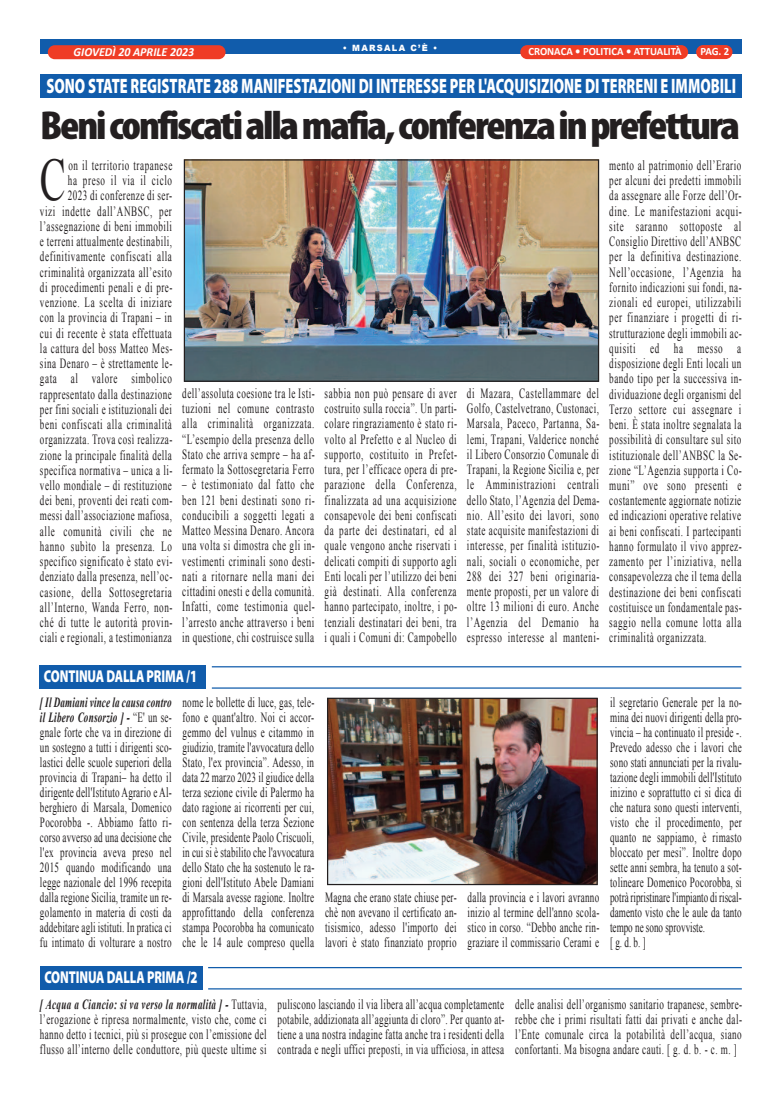
<style>
.page{position:relative;width:780px;height:1099px;background:#fff}
.page>*{position:absolute;margin:0;border:0;box-sizing:border-box;transform-origin:0 0}
.t1{font:60px "Times New Roman";color:#231f20;scale:.65 1}
.t2{font:900 condensed 40.62px "Myriad Pro";letter-spacing:-.05em;color:#231f20;scale:1.07 1}
.t3{font:900 20.88px "Myriad Pro";color:#fff;scale:.68 1}
.t4{font:900 17.25px "Myriad Pro";letter-spacing:-.01em;color:#fff;scale:.72 1}
.t5{font:14px/15.2px "Times New Roman";letter-spacing:.055em;color:#231f20;text-align:justify;scale:.65 1}
.t6{font:14px/15px "Times New Roman";letter-spacing:.025em;color:#231f20;scale:.65 1}
.t7{font:italic 700 12.38px "Calibri";color:#fff;scale:.96 1}
.t8{font:700 11.12px "Calibri";color:#fff;scale:.96 1}
.t9{font:900 8.62px "Arial";letter-spacing:.15em;color:#fff;scale:.96 1}
.s1{font-weight:700;font-style:italic}
</style>
<div class="page">
<div style="left:40px;top:40px;width:701px;height:14px;background:#115cab"></div>
<div style="left:696px;top:45px;width:36px;height:14px;background:#ef3c25;border-radius:7px"></div>
<div style="left:520px;top:45px;width:168px;height:14px;background:#ef3c25;border-radius:7px"></div>
<div style="left:48px;top:45px;width:177px;height:14px;background:#ef3c25;border-radius:7px"></div>
<div style="left:40px;top:665px;width:166px;height:24px;background:#115cab"></div>
<hr style="left:212px;top:666px;width:529px;height:1px;background:#115cab">
<hr style="left:212px;top:687px;width:529px;height:1px;background:#115cab">
<div style="left:40px;top:966px;width:162px;height:23px;background:#115cab"></div>
<hr style="left:208px;top:966px;width:533px;height:2px;background:#115cab">
<hr style="left:208px;top:988px;width:533px;height:1px;background:#115cab">
<div style="left:40px;top:74px;width:701px;height:24px;background:#115cab"></div>
<img style="left:186px;top:161px;width:411px;height:219px">
<div style="left:184px;top:159px;width:415px;height:223px;border:1px solid #231f20"></div>
<img style="left:329px;top:699px;width:266px;height:184px">
<div style="left:327px;top:697px;width:270px;height:188px;border:1px solid #231f20"></div>
<p class="t9" style="left:343px;top:41px;width:100px">• MARSALA C’È •</p>
<p class="t7" style="left:74px;top:47px;width:127px">GIOVEDÌ 20 APRILE 2023</p>
<p class="t8" style="left:528px;top:47px;width:161px">CRONACA • POLITICA • ATTUALITÀ</p>
<p class="t8" style="left:700px;top:47px;width:32px">PAG. 2</p>
<h3 class="t3" style="left:46px;top:78px;width:1015px">SONO STATE REGISTRATE 288 MANIFESTAZIONI DI INTERESSE PER L'ACQUISIZIONE DI TERRENI E IMMOBILI</h3>
<h2 class="t2" style="left:40px;top:111px;width:655px">Beniconfiscatiallamafia,conferenzainprefettura</h2>
<h1 class="t1" style="left:40px;top:147px;width:41px">C</h1>
<p class="t5" style="left:40px;top:157px;width:205px;text-align:right">on il territorio trapanese<br>ha preso il via il ciclo<br>2023 di conferenze di ser-<br>vizi indette dall’ANBSC, per l’assegnazione di beni immobili e terreni attualmente destinabili, definitivamente confiscati alla criminalità organizzata all’esito di procedimenti penali e di pre&shy;venzione. La scelta di iniziare con la provincia di Trapani – in cui di recente è stata effettuata la cattura del boss Matteo Mes&shy;sina Denaro – è strettamente le&shy;gata al valore simbolico rappresentato dalla destinazione per fini sociali e istituzionali dei beni confiscati alla criminalità organizzata. Trova così realizza&shy;zione la principale finalità della specifica normativa – unica a li&shy;vello mondiale – di restituzione dei beni, proventi dei reati com&shy;messi dall’associazione mafiosa, alle comunità civili che ne hanno subìto la presenza. Lo specifico significato è stato evi&shy;denziato dalla presenza, nell’oc&shy;casione, della Sottosegretaria all’Interno, Wanda Ferro, non&shy;ché di tutte le autorità provin&shy;ciali e regionali, a testimonianza</p>
<p class="t5" style="left:182px;top:385px;width:205px">dell’assoluta coesione tra le Isti&shy;tuzioni nel comune contrasto alla criminalità organizzata. “L’esempio della presenza dello Stato che arriva sempre – ha af&shy;fermato la Sottosegretaria Ferro</p>
<p class="t5" style="left:182px;top:477px;width:205px">– è testimoniato dal fatto che ben 121 beni destinati sono ri&shy;conducibili a soggetti legati a Matteo Messina Denaro. Ancora una volta si dimostra che gli in&shy;vestimenti criminali sono desti&shy;nati a ritornare nella mani dei cittadini onesti e della comunità.<br>Infatti, come testimonia quel&shy;l’arresto anche attraverso i beni in questione, chi costruisce sulla</p>
<p class="t4" style="left:44px;top:670px;width:214px">CONTINUA DALLA PRIMA /1</p>
<p class="t5" style="left:40px;top:694px;width:204px"><span class="s1">[ Il Damiani vince la causa contro il Libero Consorzio ] -</span> “E' un se&shy;gnale forte che va in direzione di un sostegno a tutti i dirigenti sco&shy;lastici delle scuole superiori della provincia di Trapani– ha detto il dirigente dell'Istituto Agrario e Al&shy;berghiero di Marsala, Domenico Pocorobba -. Abbiamo fatto ri&shy;corso avverso ad una decisione che l'ex provincia aveva preso nel 2015 quando modificando una legge nazionale del 1996 recepita dalla regione Sicilia, tramite un re&shy;golamento in materia di costi da addebitare agli istituti. In pratica ci fu intimato di volturare a nostro</p>
<p class="t5" style="left:182px;top:694px;width:204px">nome le bollette di luce, gas, tele&shy;fono e quant'altro. Noi ci accor&shy;gemmo del vulnus e citammo in giudizio, tramite l'avvocatura dello Stato, l'ex provincia”. Adesso, in data 22 marzo 2023 il giudice della terza sezione civile di Palermo ha dato ragione ai ricorrenti per cui, con sentenza della terza Sezione Civile, presidente Paolo Criscuoli, in cui si è stabilito che l'avvocatura dello Stato che ha sostenuto le ra&shy;gioni dell'Istituto Abele Damiani di Marsala avesse ragione. Inoltre approfittando della conferenza stampa Pocorobba ha comunicato che le 14 aule compreso quella</p>
<p class="t5" style="left:324px;top:385px;width:205px">sabbia non può pensare di aver costruito sulla roccia”. Un parti&shy;colare ringraziamento è stato ri&shy;volto al Prefetto e al Nucleo di supporto, costituito in Prefet&shy;tura, per l’efficace opera di pre&shy;parazione della Conferenza, finalizzata ad una acquisizione consapevole dei beni confiscati da parte dei destinatari, ed al quale vengono anche riservati i delicati compiti di supporto agli Enti locali per l’utilizzo dei beni già destinati. Alla conferenza hanno partecipato, inoltre, i po&shy;tenziali destinatari dei beni, tra i quali i Comuni di: Campobello</p>
<p class="t5" style="left:467px;top:385px;width:205px">di Mazara, Castellammare del Golfo, Castelvetrano, Custonaci, Marsala, Paceco, Partanna, Sa&shy;lemi, Trapani, Valderice nonché il Libero Consorzio Comunale di Trapani, la Regione Sicilia e, per le Amministrazioni centrali dello Stato, l’Agenzia del Dema&shy;nio. All’esito dei lavori, sono state acquisite manifestazioni di interesse, per finalità istituzio&shy;nali, sociali o economiche, per 288 dei 327 beni originaria&shy;mente proposti, per un valore di oltre 13 milioni di euro. Anche l’Agenzia del Demanio ha espresso interesse al manteni-</p>
<p class="t5" style="left:609px;top:157px;width:205px">mento al patrimonio dell’Erario per alcuni dei predetti immobili da assegnare alle Forze dell’Or&shy;dine. Le manifestazioni acqui&shy;site saranno sottoposte al Consiglio Direttivo dell’ANBSC per la definitiva destinazione.<br>Nell’occasione, l’Agenzia ha fornito indicazioni sui fondi, na&shy;zionali ed europei, utilizzabili per finanziare i progetti di ri&shy;strutturazione degli immobili ac&shy;quisiti ed ha messo a disposizione degli Enti locali un bando tipo per la successiva in&shy;dividuazione degli organismi del Terzo settore cui assegnare i beni. È stata inoltre segnalata la possibilità di consultare sul sito istituzionale dell’ANBSC la Se&shy;zione “L’Agenzia supporta i Co&shy;muni” ove sono presenti e costantemente aggiornate notizie ed indicazioni operative relative ai beni confiscati. I partecipanti hanno formulato il vivo apprez&shy;zamento per l’iniziativa, nella consapevolezza che il tema della destinazione dei beni confiscati costituisce un fondamentale pas&shy;saggio nella comune lotta alla criminalità organizzata.</p>
<p class="t5" style="left:325px;top:889px;width:204px">Magna che erano state chiuse per&shy;chè non avevano il certificato an&shy;tisismico, adesso l'importo dei lavori è stato finanziato proprio</p>
<p class="t5" style="left:467px;top:889px;width:204px">dalla provincia e i lavori avranno inizio al termine dell'anno scola&shy;stico in corso. “Debbo anche rin&shy;graziare il commissario Cerami e</p>
<p class="t6" style="left:610px;top:694px;width:204px">il segretario Generale per la no&shy;mina dei nuovi dirigenti della pro&shy;vincia – ha continuato il preside -.<br>Prevedo adesso che i lavori che sono stati annunciati per la rivalu&shy;tazione degli immobili dell'Istituto inizino e soprattutto ci si dica di che natura sono questi interventi, visto che il procedimento, per quanto ne sappiamo, è rimasto bloccato per mesi”. Inoltre dopo sette anni sembra, ha tenuto a sot&shy;tolineare Domenico Pocorobba, si potrà ripristinare l'impianto di riscal&shy;damento visto che le aule da tanto tempo ne sono sprovviste. [g.d.b.]</p>
<p class="t4" style="left:44px;top:970px;width:214px">CONTINUA DALLA PRIMA /2</p>
<p class="t5" style="left:40px;top:996px;width:350px"><span class="s1">[ Acqua a Ciancio: si va verso la normalità ] -</span> Tuttavia, l’erogazione è ripresa normalmente, visto che, come ci hanno detto i tecnici, più si prosegue con l’emissione del flusso all’interno delle conduttore, più queste ultime si</p>
<p class="t5" style="left:277px;top:996px;width:351px">puliscono lasciando il via libera all’acqua completamente potabile, addizionata all’aggiunta di cloro”. Per quanto at&shy;tiene a una nostra indagine fatta anche tra i residenti della contrada e negli uffici preposti, in via ufficiosa, in attesa</p>
<p class="t5" style="left:515px;top:996px;width:351px">delle analisi dell’organismo sanitario trapanese, sembre&shy;rebbe che i primi risultati fatti dai privati e anche dal&shy;l’Ente comunale circa la potabilità dell’acqua, siano confortanti. Ma bisogna andare cauti. [ g. d. b. - c. m. ]</p>
</div>
